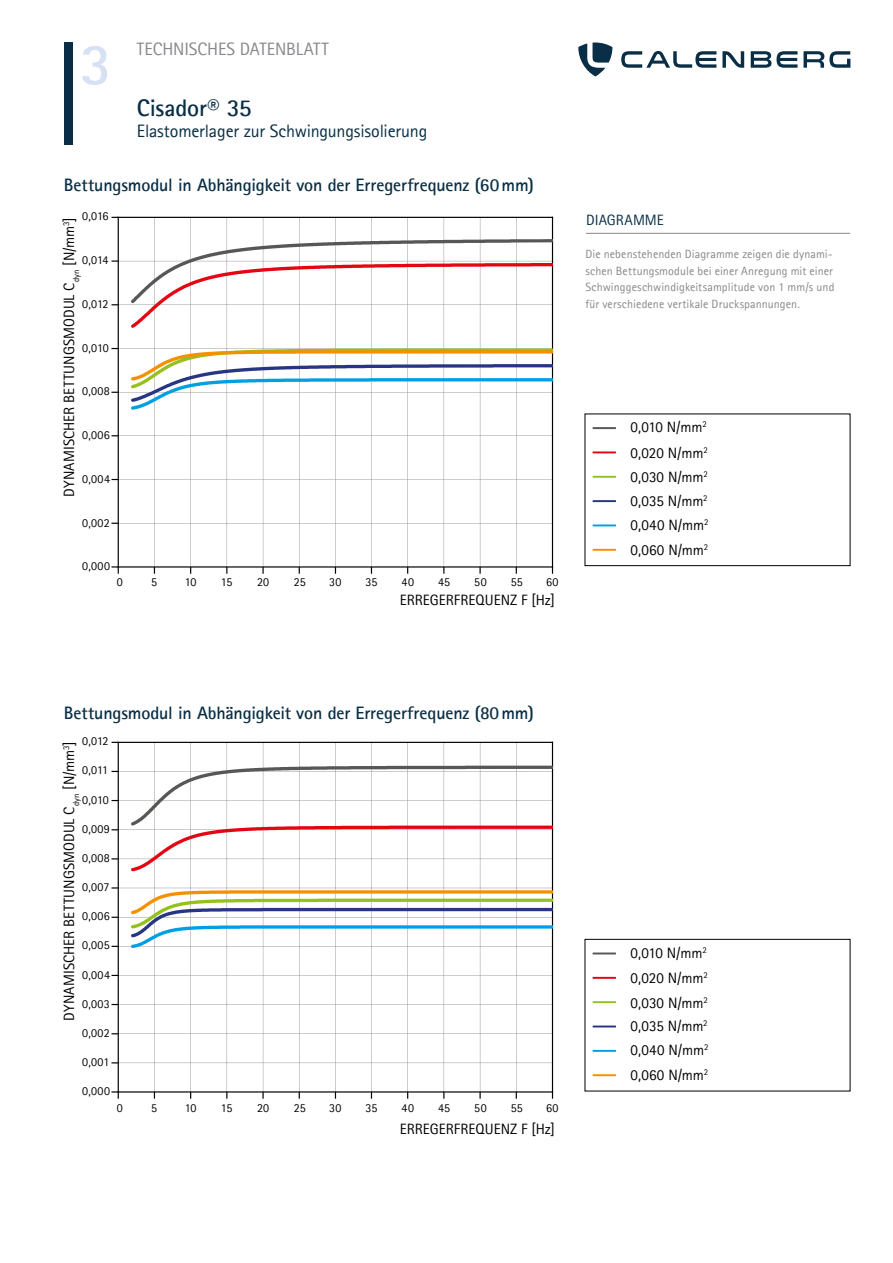
<style>
.page{position:relative;width:893px;height:1263px;background:#fff}
.page>*{position:absolute;margin:0;border:0;box-sizing:border-box;transform-origin:0 0}
.t1{font:700 59.55px "Rotis Sans Serif Pro";color:#d7e1f4}
.t2{font:700 24px "Rotis Sans Serif Pro";letter-spacing:-.005em;color:#092e45}
.t3{font:700 18px "Rotis Sans Serif Pro";letter-spacing:-.005em;color:#092e45}
.t4{font:18px "Rotis Sans Serif Pro";letter-spacing:-.01em;color:#092e45}
.t5{font:18px "Rotis Sans Serif Pro";letter-spacing:-.01em;color:#86888c}
.t6{font:15px "Rotis Sans Serif Pro";letter-spacing:.005em;color:#000}
.t7{font:15px "Rotis Sans Serif Pro";letter-spacing:.005em;color:#092e45}
.t8{font:12px/16.5px "Rotis Sans Serif Pro";letter-spacing:.01em;color:#86888c}
.t9{font:12px "Rotis Sans Serif Pro";letter-spacing:.015em;color:#000}
</style>
<div class="page">
<div style="left:64px;top:43px;width:8px;height:102px;background:#092e45"></div>
<svg style="left:621px;top:51px;width:229px;height:17px"></svg>
<svg style="left:578px;top:43px;width:34px;height:33px"></svg>
<hr style="left:586px;top:233px;width:264px;height:1px;background:#86888c">
<hr style="left:592px;top:427px;width:24px;height:2px;background:#575756">
<hr style="left:592px;top:952px;width:24px;height:2px;background:#575756">
<hr style="left:592px;top:451px;width:24px;height:2px;background:#e30613">
<hr style="left:592px;top:977px;width:24px;height:2px;background:#e30613">
<hr style="left:592px;top:476px;width:24px;height:2px;background:#95c11f">
<hr style="left:592px;top:1001px;width:24px;height:2px;background:#95c11f">
<hr style="left:592px;top:500px;width:24px;height:2px;background:#283583">
<hr style="left:592px;top:1025px;width:24px;height:2px;background:#283583">
<hr style="left:592px;top:524px;width:24px;height:2px;background:#009fe3">
<hr style="left:592px;top:1050px;width:24px;height:2px;background:#009fe3">
<hr style="left:592px;top:549px;width:24px;height:2px;background:#f39200">
<hr style="left:592px;top:1074px;width:24px;height:2px;background:#f39200">
<div style="left:585px;top:414px;width:265px;height:152px;border:1px solid #000"></div>
<div style="left:585px;top:939px;width:265px;height:152px;border:1px solid #000"></div>
<svg style="left:119px;top:218px;width:433px;height:348px"></svg>
<hr style="left:118px;top:566px;width:435px;height:1px;background:#000">
<hr style="left:118px;top:217px;width:435px;height:1px;background:#000">
<svg style="left:479px;top:567px;width:2px;height:7px"></svg>
<svg style="left:262px;top:567px;width:2px;height:7px"></svg>
<hr style="left:552px;top:217px;width:1px;height:350px;background:#000">
<hr style="left:118px;top:217px;width:1px;height:350px;background:#000">
<svg style="left:112px;top:566px;width:7px;height:8px"></svg>
<svg style="left:112px;top:260px;width:6px;height:2px"></svg>
<svg style="left:131px;top:239px;width:421px;height:89px"></svg>
<svg style="left:131px;top:348px;width:421px;height:62px"></svg>
<svg style="left:119px;top:743px;width:433px;height:348px"></svg>
<hr style="left:118px;top:1091px;width:435px;height:1px;background:#000">
<hr style="left:118px;top:742px;width:435px;height:1px;background:#000">
<svg style="left:479px;top:1092px;width:2px;height:7px"></svg>
<svg style="left:262px;top:1092px;width:2px;height:7px"></svg>
<hr style="left:552px;top:742px;width:1px;height:350px;background:#000">
<hr style="left:118px;top:742px;width:1px;height:350px;background:#000">
<svg style="left:112px;top:1091px;width:7px;height:8px"></svg>
<svg style="left:131px;top:766px;width:421px;height:105px"></svg>
<svg style="left:131px;top:890px;width:421px;height:58px"></svg>
<h1 class="t1" style="left:80px;top:26px;width:34px">3</h1>
<p class="t5" style="left:137px;top:38px;width:193px">TECHNISCHES DATENBLATT</p>
<h2 class="t2" style="left:137px;top:92px;width:116px">Cisador® 35</h2>
<p class="t4" style="left:137px;top:121px;width:292px">Elastomerlager zur Schwingungsisolierung</p>
<p class="t3" style="left:64px;top:174px;width:471px">Bettungsmodul in Abhängigkeit von der Erregerfrequenz (60mm)</p>
<p class="t9" style="left:82px;top:209px;width:28px">0,016</p>
<p class="t6" style="left:60px;top:497px;width:281px;rotate:-90deg">DYNAMISCHER BETTUNGSMODUL C<sub>dyn</sub> [N/mm<sup>3</sup>]</p>
<p class="t9" style="left:82px;top:253px;width:28px">0,014</p>
<p class="t9" style="left:82px;top:297px;width:28px">0,012</p>
<p class="t9" style="left:82px;top:340px;width:28px">0,010</p>
<p class="t9" style="left:82px;top:384px;width:29px">0,008</p>
<p class="t9" style="left:82px;top:428px;width:29px">0,006</p>
<p class="t9" style="left:82px;top:472px;width:29px">0,004</p>
<p class="t9" style="left:82px;top:515px;width:29px">0,002</p>
<p class="t9" style="left:82px;top:559px;width:29px">0,000</p>
<p class="t9" style="left:117px;top:575px;width:7px">0</p>
<p class="t9" style="left:151px;top:575px;width:7px">5</p>
<p class="t9" style="left:185px;top:575px;width:13px">10</p>
<p class="t9" style="left:221px;top:575px;width:13px">15</p>
<p class="t9" style="left:257px;top:575px;width:14px">20</p>
<p class="t9" style="left:294px;top:575px;width:14px">25</p>
<p class="t9" style="left:329px;top:575px;width:14px">30</p>
<p class="t9" style="left:365px;top:575px;width:14px">35</p>
<p class="t9" style="left:402px;top:575px;width:14px">40</p>
<p class="t9" style="left:438px;top:575px;width:14px">45</p>
<p class="t9" style="left:474px;top:575px;width:14px">50</p>
<p class="t9" style="left:511px;top:575px;width:14px">55</p>
<p class="t9" style="left:546px;top:575px;width:14px">60</p>
<p class="t6" style="left:400px;top:591px;width:157px">ERREGERFREQUENZ F [Hz]</p>
<p class="t7" style="left:586px;top:212px;width:79px">DIAGRAMME</p>
<p class="t8" style="left:585px;top:246px;width:250px">Die nebenstehenden Diagramme zeigen die dynami&shy;schen Bettungsmodule bei einer Anregung mit einer Schwinggeschwindigkeitsamplitude von 1 mm/s und für verschiedene vertikale Druckspannungen.</p>
<p class="t6" style="left:630px;top:418px;width:78px">0,010 N/mm<sup>2</sup></p>
<p class="t6" style="left:630px;top:444px;width:79px">0,020 N/mm<sup>2</sup></p>
<p class="t6" style="left:630px;top:468px;width:79px">0,030 N/mm<sup>2</sup></p>
<p class="t6" style="left:630px;top:492px;width:79px">0,035 N/mm<sup>2</sup></p>
<p class="t6" style="left:630px;top:516px;width:79px">0,040 N/mm<sup>2</sup></p>
<p class="t6" style="left:630px;top:541px;width:79px">0,060 N/mm<sup>2</sup></p>
<p class="t3" style="left:64px;top:701px;width:471px">Bettungsmodul in Abhängigkeit von der Erregerfrequenz (80mm)</p>
<p class="t9" style="left:82px;top:734px;width:28px">0,012</p>
<p class="t6" style="left:60px;top:1020px;width:281px;rotate:-90deg">DYNAMISCHER BETTUNGSMODUL C<sub>dyn</sub> [N/mm<sup>3</sup>]</p>
<p class="t9" style="left:82px;top:763px;width:27px">0,011</p>
<p class="t9" style="left:82px;top:792px;width:28px">0,010</p>
<p class="t9" style="left:82px;top:822px;width:29px">0,009</p>
<p class="t9" style="left:82px;top:851px;width:29px">0,008</p>
<p class="t9" style="left:82px;top:880px;width:29px">0,007</p>
<p class="t9" style="left:82px;top:909px;width:29px">0,006</p>
<p class="t9" style="left:82px;top:938px;width:29px">0,005</p>
<p class="t9" style="left:82px;top:967px;width:29px">0,004</p>
<p class="t9" style="left:82px;top:996px;width:29px">0,003</p>
<p class="t9" style="left:82px;top:1026px;width:29px">0,002</p>
<p class="t9" style="left:82px;top:1055px;width:29px">0,001</p>
<p class="t9" style="left:82px;top:1084px;width:29px">0,000</p>
<p class="t9" style="left:117px;top:1101px;width:7px">0</p>
<p class="t9" style="left:151px;top:1101px;width:7px">5</p>
<p class="t9" style="left:185px;top:1101px;width:13px">10</p>
<p class="t9" style="left:221px;top:1101px;width:13px">15</p>
<p class="t9" style="left:257px;top:1101px;width:14px">20</p>
<p class="t9" style="left:294px;top:1101px;width:14px">25</p>
<p class="t9" style="left:329px;top:1101px;width:14px">30</p>
<p class="t9" style="left:365px;top:1101px;width:14px">35</p>
<p class="t9" style="left:402px;top:1101px;width:14px">40</p>
<p class="t9" style="left:438px;top:1101px;width:14px">45</p>
<p class="t9" style="left:474px;top:1101px;width:14px">50</p>
<p class="t9" style="left:511px;top:1101px;width:14px">55</p>
<p class="t9" style="left:546px;top:1101px;width:14px">60</p>
<p class="t6" style="left:400px;top:1120px;width:157px">ERREGERFREQUENZ F [Hz]</p>
<p class="t6" style="left:630px;top:944px;width:78px">0,010 N/mm<sup>2</sup></p>
<p class="t6" style="left:630px;top:969px;width:79px">0,020 N/mm<sup>2</sup></p>
<p class="t6" style="left:630px;top:994px;width:79px">0,030 N/mm<sup>2</sup></p>
<p class="t6" style="left:630px;top:1017px;width:79px">0,035 N/mm<sup>2</sup></p>
<p class="t6" style="left:630px;top:1041px;width:79px">0,040 N/mm<sup>2</sup></p>
<p class="t6" style="left:630px;top:1066px;width:79px">0,060 N/mm<sup>2</sup></p>
</div>
